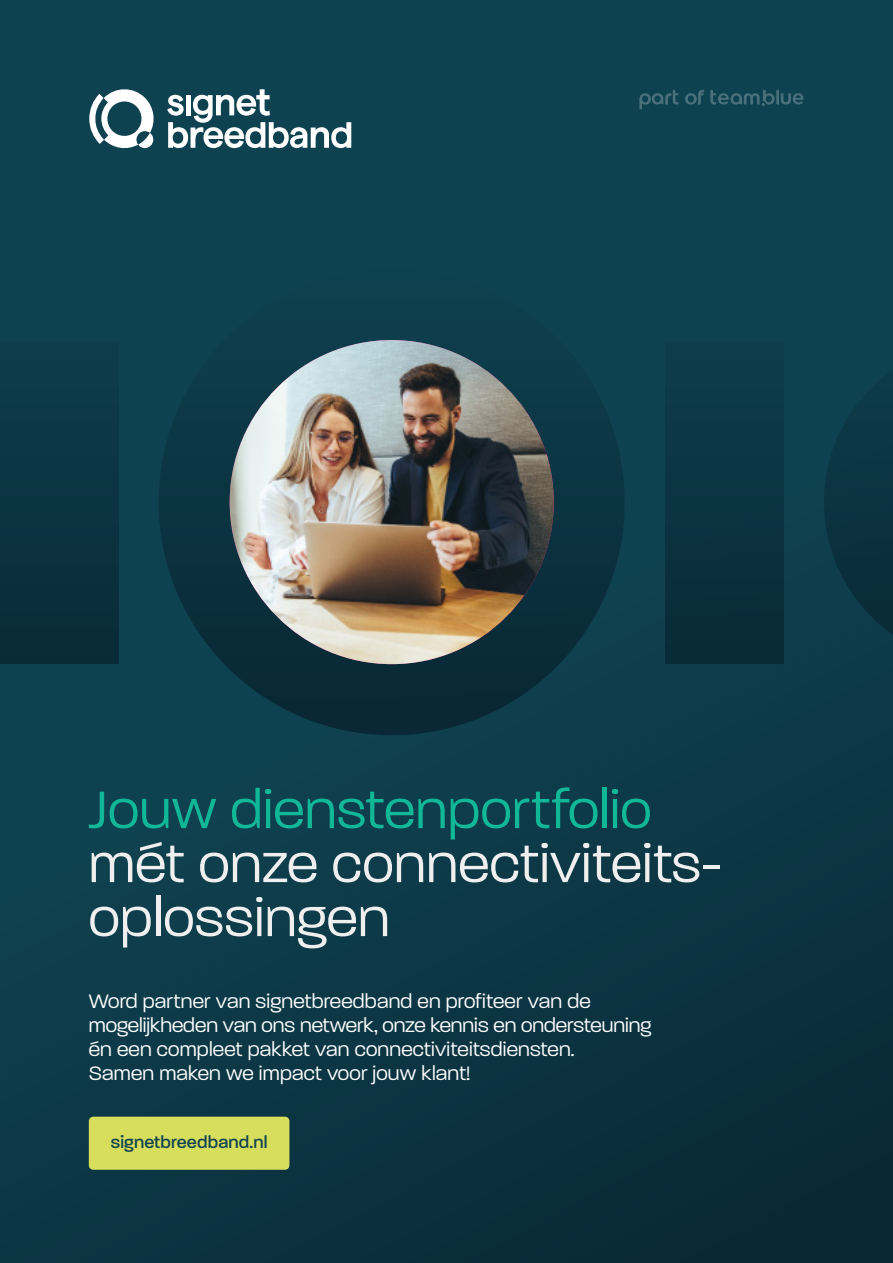
<style>
.page{position:relative;width:893px;height:1263px;background:#fff}
.page>*{position:absolute;margin:0;border:0;box-sizing:border-box;transform-origin:0 0}
.H1_-_Wit{font:300 57px "Paralucent";letter-spacing:.01em;color:#efefef}
.H1_-_Wit-2{font:300 57px "Paralucent";letter-spacing:.01em;color:#11b898}
.Inleiding_Wit{font:300 21px/24px "Paralucent";letter-spacing:.01em;color:#fff}
.Body_-_SB_Blue_10_11{font:500 18px "Paralucent";letter-spacing:.01em;color:#104351}
</style>
<div class="page">
<div style="left:0;top:0;width:893px;height:1263px;background:linear-gradient(to bottom,#104755,#0c323f)"></div>
<div style="left:89px;top:1117px;width:200px;height:53px;background:#d7de5c;border-radius:4px"></div>
<svg style="left:0;top:342px;width:119px;height:322px;background:#0b3341"></svg>
<div style="left:665px;top:341px;width:118px;height:322px;background:#0b3441"></div>
<svg style="left:824px;top:340px;width:69px;height:324px;background:#0c3845"></svg>
<div style="left:159px;top:269px;width:466px;height:466px;background:linear-gradient(to right,#0d3442,#0c3441);border-radius:50%"></div>
<img style="left:230px;top:340px;width:324px;height:324px;border-radius:162px">
<svg style="left:167px;top:89px;width:184px;height:59px"></svg>
<svg style="left:89px;top:86px;width:67px;height:64px"></svg>
<svg style="left:639px;top:90px;width:164px;height:19px;background:#204f5c"></svg>
<p class="H1_-_Wit-2" style="left:89px;top:776px;width:564px">Jouw dienstenportfolio</p>
<p class="H1_-_Wit" style="left:89px;top:830px;width:635px">mét onze connectiviteits-</p>
<p class="H1_-_Wit" style="left:89px;top:884px;width:302px">oplossingen</p>
<p class="Inleiding_Wit" style="left:89px;top:989px;width:564px">Word partner van signetbreedband en profiteer van de mogelijkheden van ons netwerk, onze kennis en ondersteuning én een compleet pakket van connectiviteitsdiensten.</p>
<p class="Inleiding_Wit" style="left:89px;top:1061px;width:383px">Samen maken we impact voor jouw klant!</p>
<p class="Body_-_SB_Blue_10_11" style="left:111px;top:1131px;width:158px">signetbreedband.nl</p>
</div>
